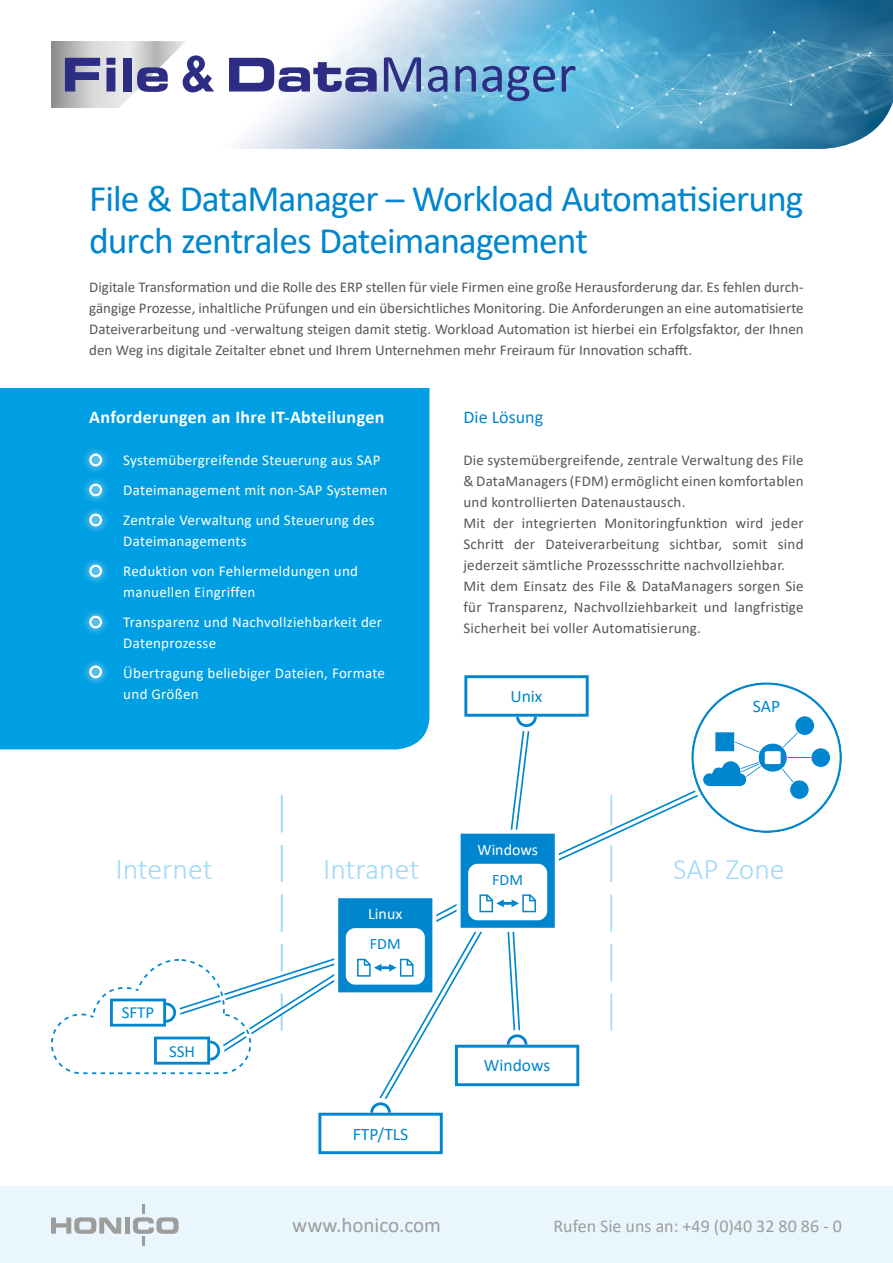
<style>
.page{position:relative;width:893px;height:1263px;background:#fff}
.page>*{position:absolute;margin:0;border:0;box-sizing:border-box;transform-origin:0 0}
.t1{font:37.5px/42px "Calibri";letter-spacing:-.025em;color:#0086ce}
.t2{font:300 29.85px "Calibri";color:#a1daf8}
.t3{font:21px "Calibri";color:#9d9d9c}
.t4{font:700 18px "Calibri";letter-spacing:.02em;color:#fff}
.t5{font:18px "Calibri";color:#9d9d9c}
.t6{font:18px "Calibri";color:#0086ce}
.t7{font:17.7px "Calibri";color:#0086ce}
.t8{font:17.55px "Calibri";color:#0086ce}
.t9{font:16.95px "Calibri";color:#0086ce}
.t10{font:15.9px "Calibri";color:#fff}
.t11{font:15.9px "Calibri";color:#0086ce}
.t12{font:15px/21px "Calibri";letter-spacing:.015em;color:#575756;text-align:justify}
.t13{font:15px/30px "Calibri";letter-spacing:.02em;color:#fff}
</style>
<div class="page">
<div style="left:0;top:1186px;width:893px;height:77px;background:#eaf6fe"></div>
<svg style="left:51px;top:1217px;width:70px;height:17px"></svg>
<div style="left:125px;top:1217px;width:5px;height:16px;background:#9d9d9c"></div>
<svg style="left:133px;top:1204px;width:46px;height:42px"></svg>
<img style="left:229px;top:0;width:664px;height:149px">
<div style="left:0;top:388px;width:429px;height:361px;background:#009fe3"></div>
<svg style="left:82px;top:447px;width:28px;height:27px"></svg>
<div style="left:89px;top:454px;width:13px;height:12px;border:2px solid #fff;border-radius:50%"></div>
<svg style="left:82px;top:477px;width:28px;height:27px"></svg>
<div style="left:89px;top:484px;width:13px;height:12px;border:2px solid #fff;border-radius:50%"></div>
<svg style="left:82px;top:507px;width:28px;height:27px"></svg>
<div style="left:89px;top:514px;width:13px;height:12px;border:2px solid #fff;border-radius:50%"></div>
<svg style="left:82px;top:558px;width:28px;height:27px"></svg>
<div style="left:89px;top:565px;width:13px;height:12px;border:2px solid #fff;border-radius:50%"></div>
<svg style="left:82px;top:609px;width:28px;height:27px"></svg>
<div style="left:89px;top:616px;width:13px;height:12px;border:2px solid #fff;border-radius:50%"></div>
<svg style="left:82px;top:658px;width:28px;height:17px"></svg>
<div style="left:89px;top:665px;width:13px;height:13px;border:2px solid #fff;border-radius:50%"></div>
<svg style="left:51px;top:675px;width:791px;height:479px"></svg>
<svg style="left:51px;top:41px;width:163px;height:67px"></svg>
<svg style="left:229px;top:58px;width:148px;height:34px"></svg>
<svg style="left:384px;top:57px;width:37px;height:35px"></svg>
<svg style="left:428px;top:66px;width:19px;height:26px"></svg>
<svg style="left:455px;top:66px;width:21px;height:26px"></svg>
<svg style="left:482px;top:66px;width:73px;height:35px;background:#588dc0"></svg>
<svg style="left:562px;top:66px;width:13px;height:26px"></svg>
<h1 class="t1" style="left:89px;top:177px;width:716px">File &amp; DataManager – Workload Automatisierung durch zentrales Dateimanagement</h1>
<p class="t12" style="left:89px;top:276px;width:716px">Digitale Transformation und die Rolle des ERP stellen für viele Firmen eine große Herausforderung dar. Es fehlen durch&shy;gängige Prozesse, inhaltliche Prüfungen und ein übersichtliches Monitoring. Die Anforderungen an eine automatisierte Dateiverarbeitung und -verwaltung steigen damit stetig. Workload Automation ist hierbei ein Erfolgsfaktor, der Ihnen den Weg ins digitale Zeitalter ebnet und Ihrem Unternehmen mehr Freiraum für Innovation schafft.</p>
<p class="t4" style="left:89px;top:404px;width:297px">Anforderungen an Ihre IT-Abteilungen</p>
<p class="t13" style="left:123px;top:444px;width:266px">Systemübergreifende Steuerung aus SAP<br>Dateimanagement mit non-SAP Systemen<br>Zentrale Verwaltung und Steuerung des</p>
<p class="t13" style="left:123px;top:525px;width:236px">Dateimanagements<br>Reduktion von Fehlermeldungen und</p>
<p class="t13" style="left:123px;top:576px;width:260px">manuellen Eingriffen<br>Transparenz und Nachvollziehbarkeit der</p>
<p class="t13" style="left:123px;top:627px;width:263px">Datenprozesse<br>Übertragung beliebiger Dateien, Formate</p>
<p class="t13" style="left:123px;top:678px;width:77px">und Größen</p>
<p class="t6" style="left:463px;top:404px;width:81px">Die Lösung</p>
<p class="t12" style="left:463px;top:449px;width:342px;text-align:left">Die systemübergreifende, zentrale Verwaltung des File &amp; DataManagers (FDM) ermöglicht einen komfortablen und kontrollierten Datenaustausch.<br>Mit der integrierten Monitoringfunktion wird jeder Schritt der Dateiverarbeitung sichtbar, somit sind jederzeit sämtliche Prozessschritte nachvollziehbar.<br>Mit dem Einsatz des File &amp; DataManagers sorgen Sie für Transparenz, Nachvollziehbarkeit und langfristige Sicherheit bei voller Automatisierung.</p>
<p class="t8" style="left:510px;top:684px;width:34px">Unix</p>
<p class="t7" style="left:753px;top:694px;width:29px">SAP</p>
<p class="t10" style="left:477px;top:838px;width:62px">Windows</p>
<p class="t11" style="left:492px;top:868px;width:32px">FDM</p>
<h2 class="t2" style="left:115px;top:850px;width:99px">Internet</h2>
<h2 class="t2" style="left:323px;top:850px;width:98px">Intranet</h2>
<h2 class="t2" style="left:673px;top:850px;width:113px">SAP Zone</h2>
<p class="t9" style="left:122px;top:1001px;width:34px">SFTP</p>
<p class="t9" style="left:169px;top:1039px;width:28px">SSH</p>
<p class="t10" style="left:368px;top:903px;width:36px">Linux</p>
<p class="t11" style="left:370px;top:933px;width:32px">FDM</p>
<p class="t8" style="left:353px;top:1122px;width:57px">FTP/TLS</p>
<p class="t8" style="left:484px;top:1053px;width:68px">Windows</p>
<h3 class="t3" style="left:292px;top:1210px;width:150px">www.honico.com</h3>
<p class="t5" style="left:553px;top:1213px;width:290px">Rufen Sie uns an: +49 (0)40 32 80 86 - 0</p>
</div>
